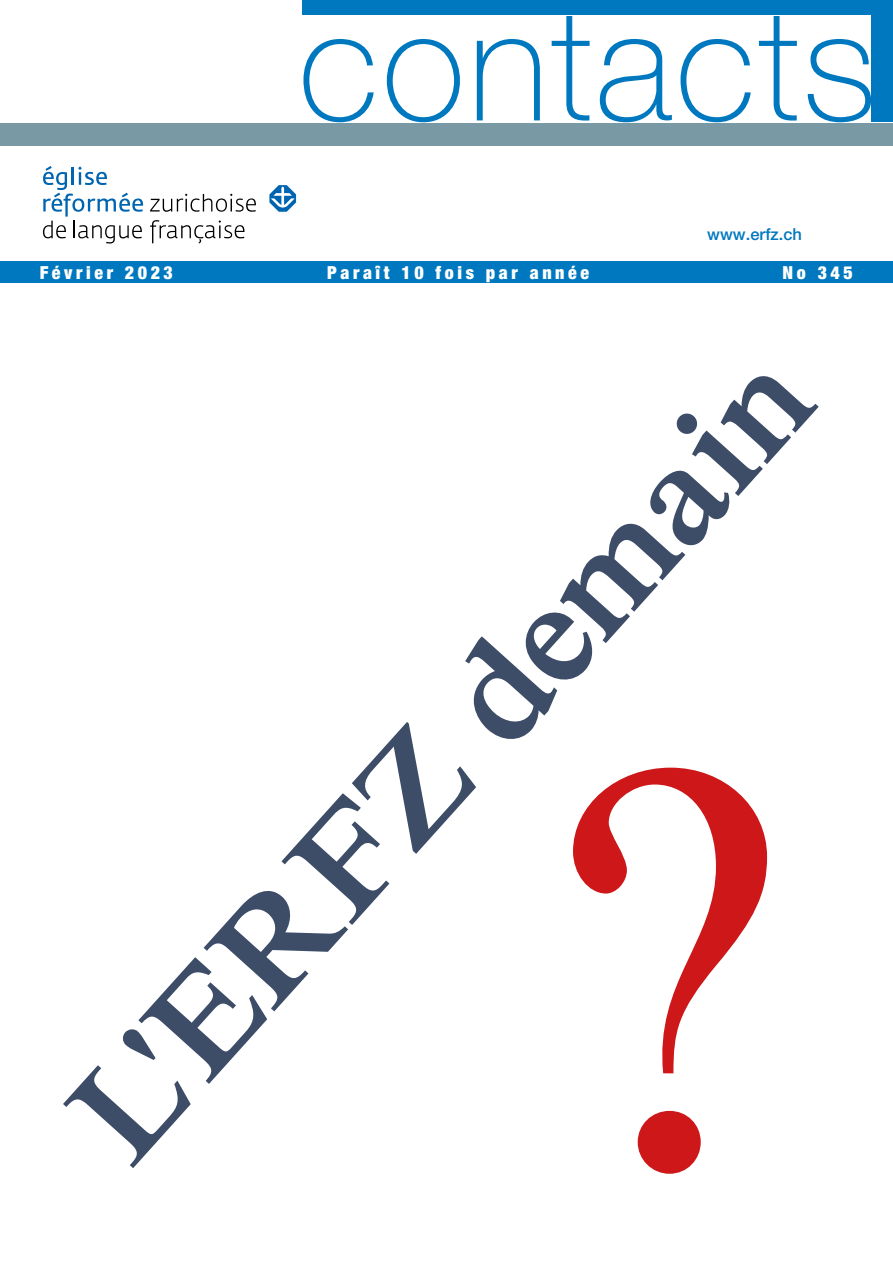
<style>
.page{position:relative;width:893px;height:1263px;background:#fff}
.page>*{position:absolute;margin:0;border:0;box-sizing:border-box;transform-origin:0 0}
.t1{font:567.3px "Times NRMT Pro";color:#cd1719}
.t2{font:100 154.95px "Helvetica Neue LT Pro";letter-spacing:.02em;color:#0078bf}
.t3{font:600 141.15px "Times NRMT Pro";color:#3d4c67}
.t4{font:900 condensed 18px "Helvetica Neue LT Pro";letter-spacing:.2em;color:#fff}
.t5{font:500 16.5px "Helvetica Neue LT Pro";color:#0078bf}
</style>
<div class="page">
<div style="left:0;top:123px;width:893px;height:22px;background:#799aa5"></div>
<div style="left:0;top:262px;width:893px;height:21px;background:#0078bf"></div>
<svg style="left:150px;top:194px;width:106px;height:18px"></svg>
<svg style="left:43px;top:166px;width:100px;height:78px"></svg>
<svg style="left:150px;top:220px;width:94px;height:24px"></svg>
<svg style="left:269px;top:185px;width:27px;height:27px"></svg>
<svg style="left:271px;top:186px;width:24px;height:22px"></svg>
<div style="left:871px;top:10px;width:22px;height:112px;background:#0078bf"></div>
<div style="left:303px;top:0;width:590px;height:15px;background:#0078bf"></div>
<h2 class="t2" style="left:298px;top:-27px;width:580px">contacts</h2>
<p class="t5" style="left:707px;top:224px;width:96px">www.erfz.ch</p>
<p class="t4" style="left:40px;top:262px;width:135px">Février 2023</p>
<p class="t4" style="left:327px;top:262px;width:263px">Paraît 10 fois par année</p>
<p class="t4" style="left:782px;top:262px;width:72px">No 345</p>
<h3 class="t3" style="left:35px;top:1083px;width:1032px;rotate:-48deg">L'ERFZ demain</h3>
<h1 class="t1" style="left:560px;top:629px;width:220px">?</h1>
</div>
